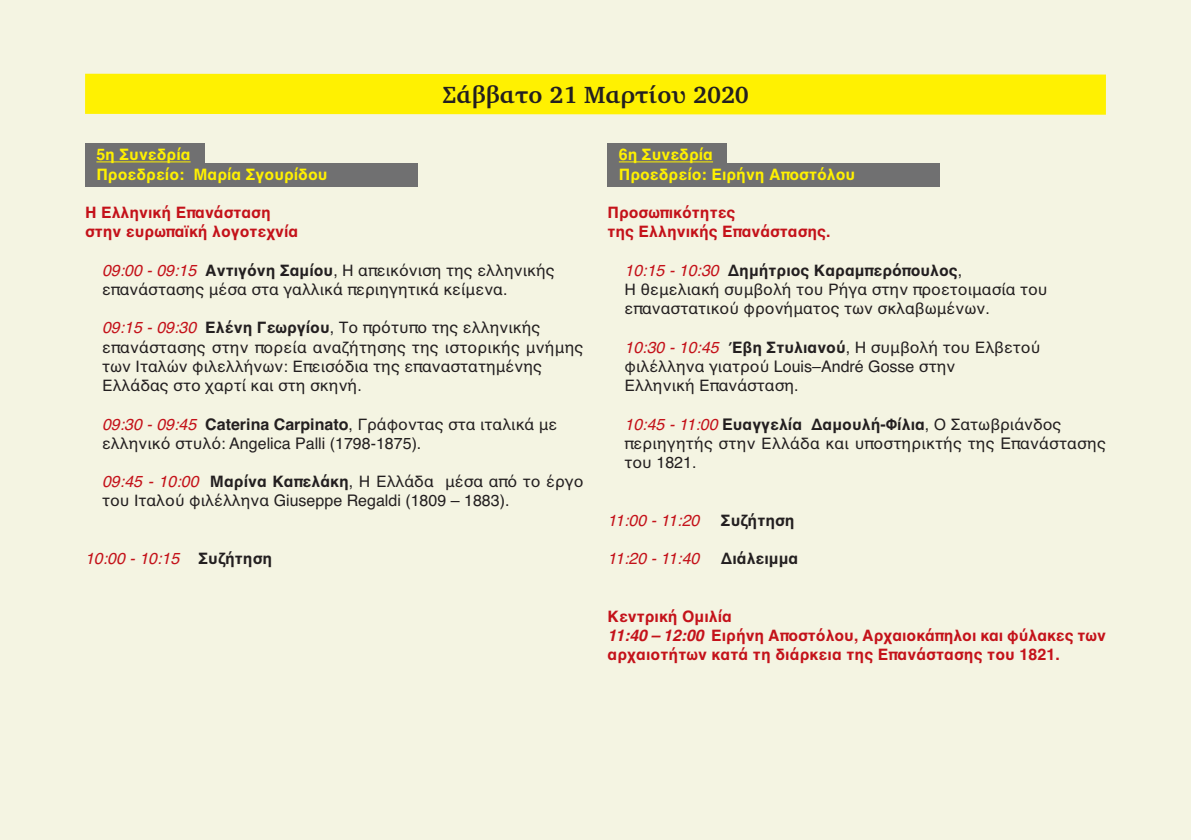
<style>
.page{position:relative;width:1191px;height:840px;background:#fff}
.page>*{position:absolute;margin:0;border:0;box-sizing:border-box;transform-origin:0 0}
.t1{font:700 24px "Charter";color:#231f20}
.t2{font:16px/19.2px "Helvetica";color:#231f20}
.t3{font:700 16px/19.2px "Helvetica";color:#c4121a}
.t4{font:700 16px "Helvetica";color:#231f20}
.t5{font:700 16px "Helvetica";color:#fff101}
.t6{font:italic 16px "Helvetica";color:#c4121a}
.s1{font-style:italic;color:#c4121a}
.s2{font-weight:700}
.s3{font-weight:700;font-style:normal;color:#231f20}
.s4{font-weight:400;font-style:italic;color:#c4121a}
.s5{font-weight:400}
.s6{font-style:italic}
</style>
<div class="page">
<div style="left:0;top:0;width:1191px;height:839px;background:#f4f4e2"></div>
<div style="left:85px;top:163px;width:332px;height:24px;background:#707071"></div>
<div style="left:85px;top:143px;width:120px;height:44px;background:#707071"></div>
<div style="left:607px;top:163px;width:332px;height:24px;background:#707071"></div>
<div style="left:607px;top:143px;width:120px;height:44px;background:#707071"></div>
<hr style="left:96px;top:161px;width:95px;height:1px;background:#fff101">
<hr style="left:619px;top:161px;width:94px;height:1px;background:#fff101">
<div style="left:85px;top:74px;width:1021px;height:41px;background:#fff101"></div>
<p class="t1" style="left:442px;top:86px;width:308px">Σάββατο 21 Μαρτίου 2020</p>
<p class="t5" style="left:96px;top:149px;width:96px">5η Συνεδρία</p>
<p class="t5" style="left:96px;top:168px;width:233px">Προεδρείο: Μαρία Σγουρίδου</p>
<p class="t3" style="left:85px;top:204px;width:187px">Η Ελληνική Επανάσταση</p>
<p class="t3" style="left:85px;top:223px;width:215px">στην ευρωπαϊκή λογοτεχνία</p>
<p class="t2" style="left:102px;top:262px;width:454px"><span class="s1">09:00 - 09:15</span> <span class="s2">Αντιγόνη Σαμίου</span>, Η απεικόνιση της ελληνικής</p>
<p class="t2" style="left:102px;top:281px;width:407px">επανάστασης μέσα στα γαλλικά περιηγητικά κείμενα.</p>
<p class="t2" style="left:102px;top:319px;width:440px"><span class="s1">09:15 - 09:30</span> <span class="s2">Ελένη Γεωργίου</span>, Το πρότυπο της ελληνικής</p>
<p class="t2" style="left:102px;top:339px;width:483px">επανάστασης στην πορεία αναζήτησης της ιστορικής μνήμης των Ιταλών φιλελλήνων: Επεισόδια της επαναστατημένης</p>
<p class="t2" style="left:102px;top:377px;width:261px">Ελλάδας στο χαρτί και στη σκηνή.</p>
<p class="t2" style="left:102px;top:415px;width:457px"><span class="s1">09:30 - 09:45</span> <span class="s2">Caterina Carpinato</span>, Γράφοντας στα ιταλικά με</p>
<p class="t2" style="left:102px;top:435px;width:321px">ελληνικό στυλό: Angelica Palli (1798-1875).</p>
<p class="t2" style="left:102px;top:473px;width:483px"><span class="s1">09:45 - 10:00</span> <span class="s2">Μαρίνα Καπελάκη</span>, Η Ελλάδα μέσα από το έργο του Ιταλού φιλέλληνα Giuseppe Regaldi (1809 – 1883).</p>
<p class="t6" style="left:85px;top:552px;width:189px">10:00 - 10:15 <span class="s3">Συζήτηση</span></p>
<p class="t5" style="left:619px;top:149px;width:96px">6η Συνεδρία</p>
<p class="t5" style="left:619px;top:168px;width:238px">Προεδρείο: Ειρήνη Αποστόλου</p>
<p class="t3" style="left:607px;top:204px;width:129px">Προσωπικότητες</p>
<p class="t3" style="left:607px;top:223px;width:225px">της Ελληνικής Επανάστασης.</p>
<p class="t4" style="left:624px;top:264px;width:339px"><span class="s4">10:15 - 10:30</span> Δημήτριος Καραμπερόπουλος<span class="s5">,</span></p>
<p class="t2" style="left:624px;top:281px;width:425px">Η θεμελιακή συμβολή του Ρήγα στην προετοιμασία του</p>
<p class="t2" style="left:624px;top:300px;width:367px">επαναστατικού φρονήματος των σκλαβωμένων.</p>
<p class="t2" style="left:624px;top:339px;width:417px"><span class="s1">10:30 - 10:45</span> <span class="s2">Έβη Στυλιανού</span>, Η συμβολή του Ελβετού</p>
<p class="t2" style="left:624px;top:358px;width:332px">φιλέλληνα γιατρού Louis–André Gosse στην</p>
<p class="t2" style="left:624px;top:377px;width:176px">Ελληνική Επανάσταση.</p>
<p class="t4" style="left:624px;top:418px;width:438px"><span class="s4">10:45 - 11:00</span> Eυαγγελία Δαμουλή-Φίλια<span class="s5">, Ο Σατωβριάνδος</span></p>
<p class="t2" style="left:624px;top:435px;width:483px">περιηγητής στην Ελλάδα και υποστηρικτής της Eπανάστασης του 1821.</p>
<p class="t6" style="left:607px;top:514px;width:93px">11:00 - 11:20</p>
<p class="t4" style="left:721px;top:514px;width:75px">Συζήτηση</p>
<p class="t6" style="left:607px;top:552px;width:93px">11:20 - 11:40</p>
<p class="t4" style="left:721px;top:552px;width:79px">Διάλειμμα</p>
<p class="t3" style="left:607px;top:607px;width:126px">Κεντρική Ομιλία</p>
<p class="t3" style="left:607px;top:627px;width:500px"><span class="s6">11:40 – 12:00</span> Ειρήνη Αποστόλου, Αρχαιοκάπηλοι και φύλακες των αρχαιοτήτων κατά τη διάρκεια της Επανάστασης του 1821.</p>
</div>
